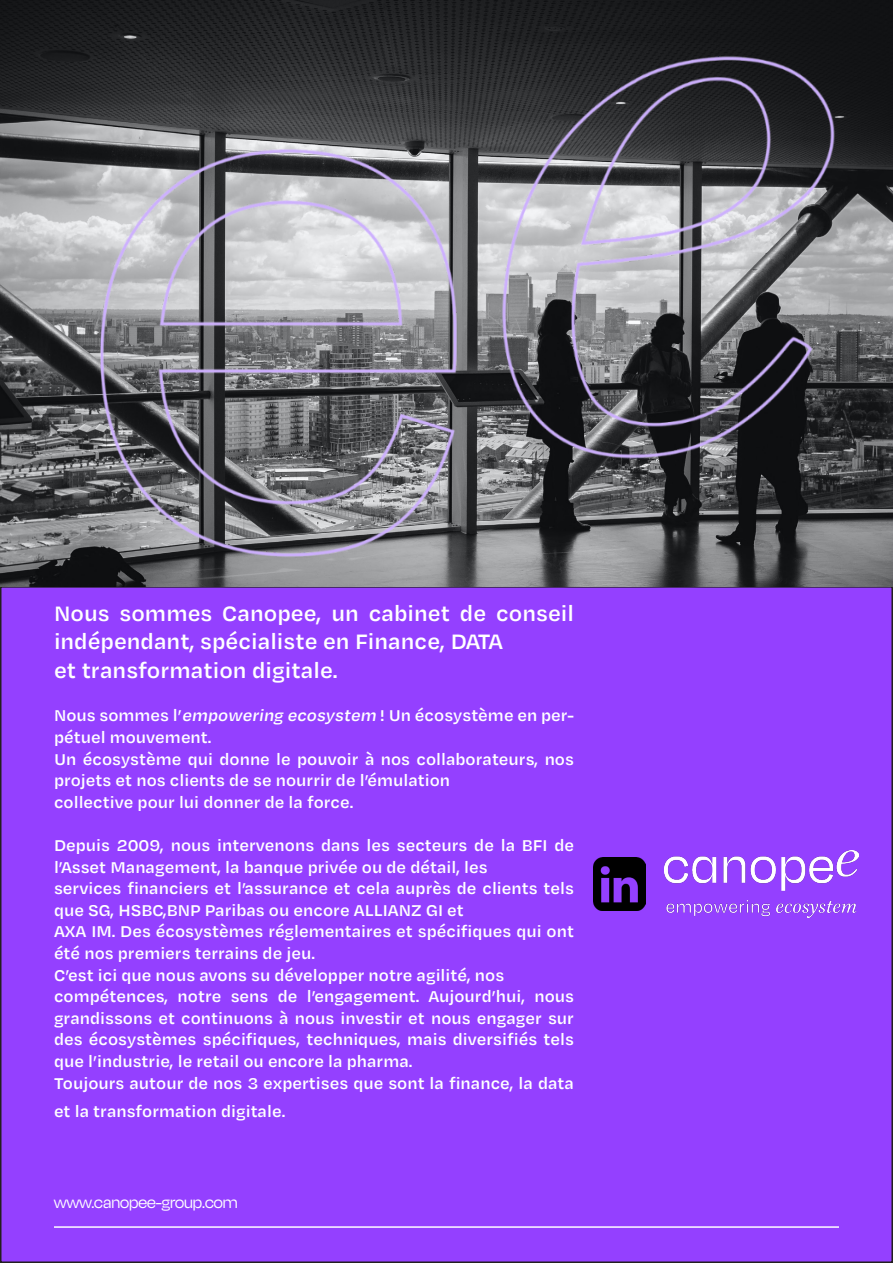
<style>
.page{position:relative;width:893px;height:1263px;background:#fff}
.page>*{position:absolute;margin:0;border:0;box-sizing:border-box;transform-origin:0 0}
.t1{font:600 24px/28.8px "Degular Text";color:#fff}
.t2{font:600 18px/21.6px "Degular Text";color:#fff}
.t3{font:18px "Degular Display";color:#fff}
.s1{font-style:italic}
</style>
<div class="page">
<div style="left:1px;top:587px;width:891px;height:675px;background:#9440ff"></div>
<img style="left:0;top:0;width:893px;height:586px">
<hr style="left:54px;top:1226px;width:785px;height:2px;background:#fff">
<img style="left:665px;top:851px;width:194px;height:66px">
<img style="left:54px;top:0;width:792px;height:588px">
<img style="left:593px;top:857px;width:52px;height:54px">
<p class="t1" style="left:54px;top:597px;width:522px">Nous sommes Canopee, un cabinet de conseil indépendant, spécialiste en Finance, DATA</p>
<p class="t1" style="left:54px;top:655px;width:285px">et transformation digitale.</p>
<p class="t2" style="left:54px;top:704px;width:522px">Nous sommes l’<span class="s1">empowering ecosystem</span> ! Un écosystème en per&shy;pétuel mouvement.</p>
<p class="t2" style="left:54px;top:747px;width:521px">Un écosystème qui donne le pouvoir à nos collaborateurs, nos projets et nos clients de se nourrir de l’émulation</p>
<p class="t2" style="left:54px;top:790px;width:301px">collective pour lui donner de la force.</p>
<p class="t2" style="left:54px;top:834px;width:522px">Depuis 2009, nous intervenons dans les secteurs de la BFI de l’Asset Management, la banque privée ou de détail, les</p>
<p class="t2" style="left:54px;top:877px;width:521px">services financiers et l’assurance et cela auprès de clients tels que SG, HSBC,BNP Paribas ou encore ALLIANZ GI et</p>
<p class="t2" style="left:54px;top:920px;width:521px">AXA IM. Des écosystèmes réglementaires et spécifiques qui ont été nos premiers terrains de jeu.</p>
<p class="t2" style="left:54px;top:963px;width:452px">C’est ici que nous avons su développer notre agilité, nos</p>
<p class="t2" style="left:54px;top:985px;width:522px;text-align:justify">compétences, notre sens de l’engagement. Aujourd’hui, nous grandissons et continuons à nous investir et nous engager sur des écosystèmes spécifiques, techniques, mais diversifiés tels que l’industrie, le retail ou encore la pharma.</p>
<p class="t2" style="left:54px;top:1068px;width:521px;line-height:28.8px">Toujours autour de nos 3 expertises que sont la finance, la data et la transformation digitale.</p>
<p class="t3" style="left:54px;top:1192px;width:185px">www.canopee-group.com</p>
</div>
